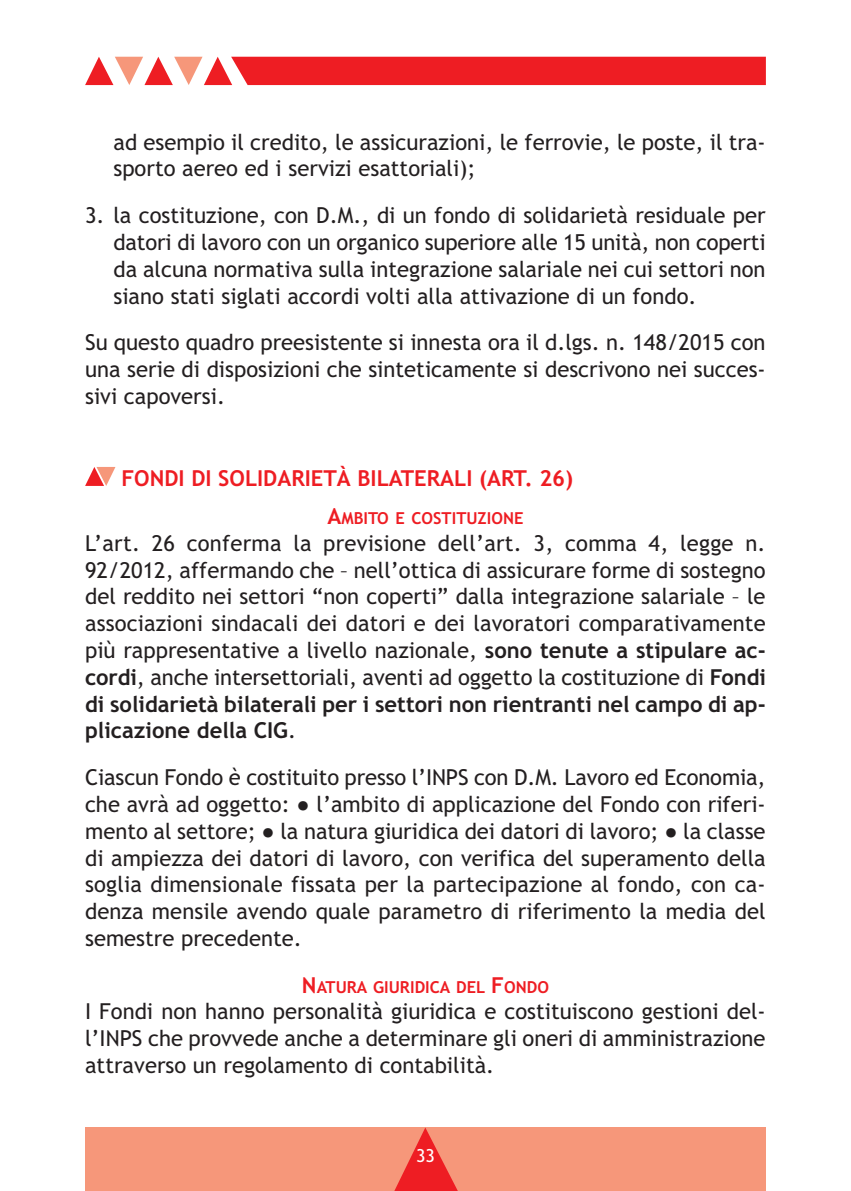
<style>
.page{position:relative;width:851px;height:1191px;background:#fff}
.page>*{position:absolute;margin:0;border:0;box-sizing:border-box;transform-origin:0 0}
.t1{font:22px/26.8px "Trebuchet MS";color:#231f20;text-align:justify}
.t2{font:700 22px "Trebuchet MS";color:#ee1d23}
.t3{font:18px "Trebuchet MS";color:#fff}
.t4{font:700 16.4px "Trebuchet MS";color:#ee1d23}
.s1{font-size:22px}
.s2{font-weight:700}
</style>
<div class="page">
<svg style="left:85px;top:467px;width:30px;height:19px"></svg>
<svg style="left:85px;top:57px;width:680px;height:28px;background:#f03e42"></svg>
<div style="left:85px;top:1127px;width:680px;height:64px;background:#f6977a"></div>
<svg style="left:394px;top:1127px;width:64px;height:64px"></svg>
<p class="t1" style="left:113px;top:130px;width:653px">ad esempio il credito, le assicurazioni, le ferrovie, le poste, il tra&shy;sporto aereo ed i servizi esattoriali);</p>
<p class="t1" style="left:113px;top:204px;width:653px;text-indent:-28px">3. la costituzione, con D.M., di un fondo di solidarietà residuale per datori di lavoro con un organico superiore alle 15 unità, non coperti da alcuna normativa sulla integrazione salariale nei cui settori non siano stati siglati accordi volti alla attivazione di un fondo.</p>
<p class="t1" style="left:85px;top:331px;width:682px">Su questo quadro preesistente si innesta ora il d.lgs. n. 148/2015 con una serie di disposizioni che sinteticamente si descrivono nei succes&shy;sivi capoversi.</p>
<p class="t2" style="left:121px;top:469px;width:453px">FONDI DI SOLIDARIETÀ BILATERALI (ART. 26)</p>
<p class="t4" style="left:327px;top:512px;width:197px"><span class="s1">A</span>MBITO E COSTITUZIONE</p>
<p class="t1" style="left:85px;top:531px;width:682px">L’art. 26 conferma la previsione dell’art. 3, comma 4, legge n.<br>92/2012, affermando che – nell’ottica di assicurare forme di sostegno del reddito nei settori “non coperti” dalla integrazione salariale – le associazioni sindacali dei datori e dei lavoratori comparativamente più rappresentative a livello nazionale, <span class="s2">sono tenute a stipulare ac&shy;cordi</span>, anche intersettoriali, aventi ad oggetto la costituzione di <span class="s2">Fondi di solidarietà bilaterali per i settori non rientranti nel campo di ap&shy;plicazione della CIG</span>.</p>
<p class="t1" style="left:85px;top:766px;width:682px">Ciascun Fondo è costituito presso l’INPS con D.M. Lavoro ed Economia, che avrà ad oggetto: ● l’ambito di applicazione del Fondo con riferi&shy;mento al settore; ● la natura giuridica dei datori di lavoro; ● la classe di ampiezza dei datori di lavoro, con verifica del superamento della soglia dimensionale fissata per la partecipazione al fondo, con ca&shy;denza mensile avendo quale parametro di riferimento la media del semestre precedente.</p>
<p class="t4" style="left:302px;top:980px;width:248px"><span class="s1">N</span>ATURA GIURIDICA DEL <span class="s1">F</span>ONDO</p>
<p class="t1" style="left:85px;top:1000px;width:682px">I Fondi non hanno personalità giuridica e costituiscono gestioni del&shy;l’INPS che provvede anche a determinare gli oneri di amministrazione attraverso un regolamento di contabilità.</p>
<p class="t3" style="left:416px;top:1148px;width:20px">33</p>
</div>
